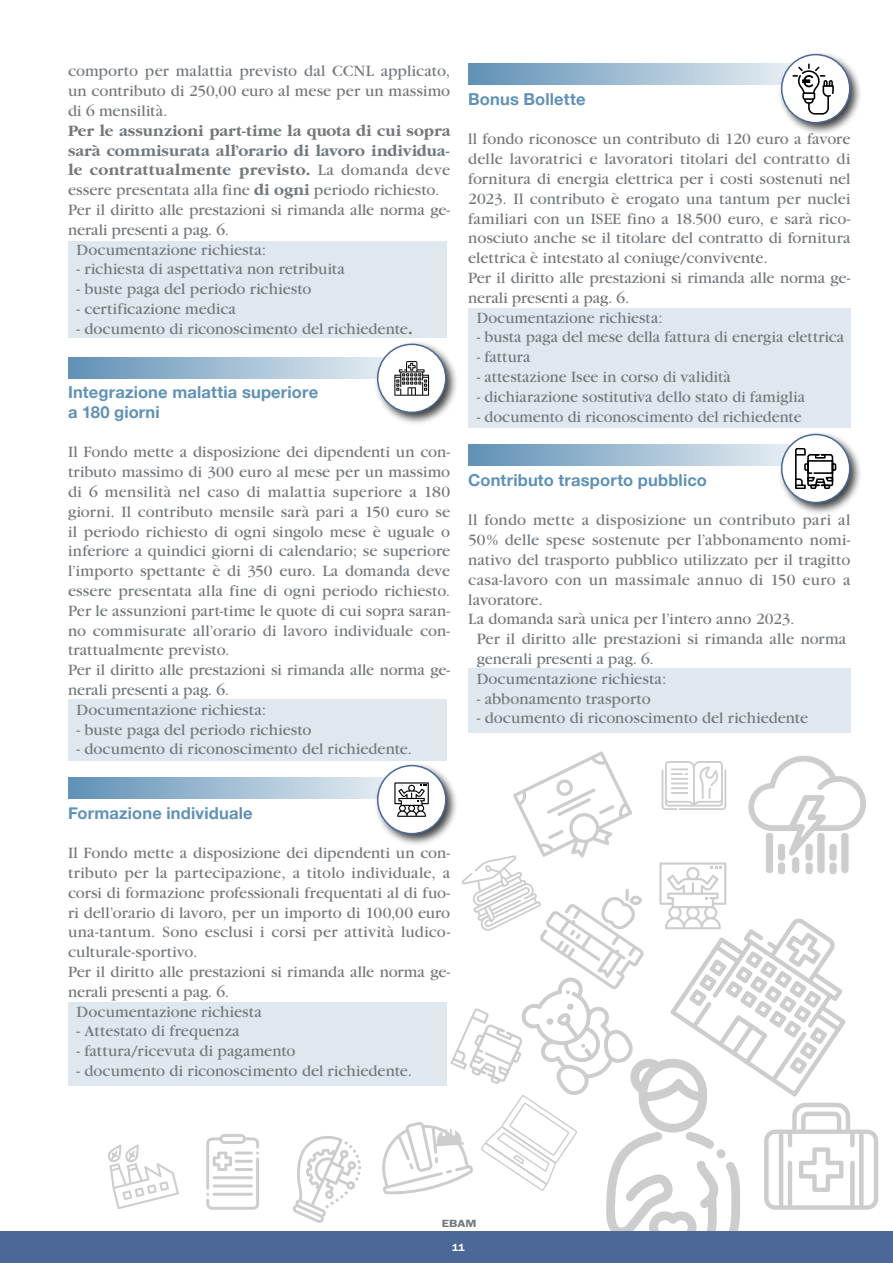
<style>
.page{position:relative;width:893px;height:1263px;background:#fff}
.page>*{position:absolute;margin:0;border:0;box-sizing:border-box;transform-origin:0 0}
.t1{font:16.5px/19.8px "Garamond";letter-spacing:.005em;color:#72797e;text-align:justify}
.t2{font:700 16.5px "Garamond";letter-spacing:.01em;color:#72797e}
.t3{font:700 16.5px/19.8px "Helvetica Neue";letter-spacing:.01em;color:#6091b6}
.t4{font:600 10.5px "Franklin Gothic";color:#72797e;scale:1.2 1}
.t5{font:600 10.5px "Franklin Gothic";color:#fff}
.s1{font-weight:400}
.s2{font-weight:700}
</style>
<div class="page">
<div style="left:468px;top:309px;width:382px;height:119px;background:#dfe7ef"></div>
<div style="left:468px;top:669px;width:382px;height:64px;background:#dfe7ef"></div>
<div style="left:68px;top:1003px;width:378px;height:83px;background:#dfe7ef"></div>
<div style="left:68px;top:699px;width:378px;height:61px;background:#dfe7ef"></div>
<div style="left:68px;top:241px;width:378px;height:96px;background:#dfe7ef"></div>
<svg style="left:68px;top:357px;width:305px;height:21px;background:#9ebcd2"></svg>
<svg style="left:68px;top:777px;width:305px;height:22px;background:#9ebcd2"></svg>
<svg style="left:468px;top:64px;width:309px;height:21px;background:#9fbcd2"></svg>
<svg style="left:468px;top:445px;width:309px;height:21px;background:#9fbcd2"></svg>
<div style="left:373px;top:761px;width:86px;height:85px;background:#000;opacity:.75"></div>
<div style="left:373px;top:340px;width:86px;height:85px;background:#000;opacity:.75"></div>
<div style="left:378px;top:344px;width:68px;height:68px;background:#fff;border-radius:50%"></div>
<div style="left:377px;top:344px;width:69px;height:69px;border:2px solid #4b6899;border-radius:50%"></div>
<svg style="left:394px;top:361px;width:35px;height:35px"></svg>
<svg style="left:293px;top:1136px;width:68px;height:87px"></svg>
<svg style="left:108px;top:1144px;width:71px;height:65px"></svg>
<svg style="left:206px;top:1134px;width:53px;height:76px"></svg>
<div style="left:777px;top:430px;width:86px;height:85px;background:#000;opacity:.75"></div>
<div style="left:782px;top:434px;width:68px;height:68px;background:#fff;border-radius:50%"></div>
<div style="left:781px;top:434px;width:69px;height:69px;border:2px solid #4b6899;border-radius:50%"></div>
<svg style="left:795px;top:448px;width:41px;height:41px"></svg>
<svg style="left:378px;top:751px;width:500px;height:480px"></svg>
<div style="left:777px;top:50px;width:86px;height:85px;background:#000;opacity:.75"></div>
<div style="left:782px;top:55px;width:68px;height:68px;background:#fff;border-radius:50%"></div>
<div style="left:781px;top:54px;width:69px;height:69px;border:2px solid #4b6899;border-radius:50%"></div>
<svg style="left:792px;top:63px;width:42px;height:52px"></svg>
<div style="left:0;top:1231px;width:893px;height:32px;background:#4b6899"></div>
<p class="t1" style="left:68px;top:62px;width:384px">comporto per malattia previsto dal CCNL applicato, un contributo di 250,00 euro al mese per un massimo di 6 mensilità.</p>
<p class="t2" style="left:68px;top:122px;width:384px">Per le assunzioni part-time la quota di cui sopra</p>
<p class="t2" style="left:68px;top:142px;width:384px">sarà commisurata all’orario di lavoro individua-</p>
<p class="t2" style="left:68px;top:161px;width:384px">le contrattualmente previsto. <span class="s1">La domanda deve</span></p>
<p class="t1" style="left:68px;top:180px;width:373px">essere presentata alla fine <span class="s2">di ogni</span> periodo richiesto.</p>
<p class="t1" style="left:68px;top:200px;width:384px">Per il diritto alle prestazioni si rimanda alle norma ge-</p>
<p class="t1" style="left:68px;top:220px;width:163px">nerali presenti a pag. 6.</p>
<p class="t1" style="left:77px;top:240px;width:191px">Documentazione richiesta:</p>
<p class="t1" style="left:77px;top:260px;width:270px">- richiesta di aspettativa non retribuita</p>
<p class="t1" style="left:77px;top:279px;width:237px">- buste paga del periodo richiesto</p>
<p class="t1" style="left:77px;top:299px;width:161px">- certificazione medica</p>
<p class="t1" style="left:77px;top:319px;width:338px">- documento di riconoscimento del richiedente<span class="s2">.</span></p>
<p class="t3" style="left:68px;top:381px;width:252px">Integrazione malattia superiore a 180 giorni</p>
<p class="t1" style="left:68px;top:443px;width:384px">Il Fondo mette a disposizione dei dipendenti un con-</p>
<p class="t1" style="left:68px;top:462px;width:384px">tributo massimo di 300 euro al mese per un massimo</p>
<p class="t1" style="left:68px;top:482px;width:384px">di 6 mensilità nel caso di malattia superiore a 180</p>
<p class="t1" style="left:68px;top:502px;width:384px">giorni. Il contributo mensile sarà pari a 150 euro se</p>
<p class="t1" style="left:68px;top:522px;width:384px">il periodo richiesto di ogni singolo mese è uguale o</p>
<p class="t1" style="left:68px;top:542px;width:384px">inferiore a quindici giorni di calendario; se superiore</p>
<p class="t1" style="left:68px;top:561px;width:384px">l’importo spettante è di 350 euro. La domanda deve</p>
<p class="t1" style="left:68px;top:581px;width:384px">essere presentata alla fine di ogni periodo richiesto.</p>
<p class="t1" style="left:68px;top:601px;width:384px">Per le assunzioni part-time le quote di cui sopra saran-</p>
<p class="t1" style="left:68px;top:621px;width:384px">no commisurate all’orario di lavoro individuale con-</p>
<p class="t1" style="left:68px;top:641px;width:163px">trattualmente previsto.</p>
<p class="t1" style="left:68px;top:660px;width:384px">Per il diritto alle prestazioni si rimanda alle norma ge-</p>
<p class="t1" style="left:68px;top:680px;width:163px">nerali presenti a pag. 6.</p>
<p class="t1" style="left:77px;top:700px;width:191px">Documentazione richiesta:</p>
<p class="t1" style="left:77px;top:720px;width:237px">- buste paga del periodo richiesto</p>
<p class="t1" style="left:77px;top:740px;width:337px">- documento di riconoscimento del richiedente.</p>
<p class="t3" style="left:468px;top:88px;width:119px">Bonus Bollette</p>
<p class="t1" style="left:468px;top:130px;width:384px">ll fondo riconosce un contributo di 120 euro a favore</p>
<p class="t1" style="left:468px;top:149px;width:384px">delle lavoratrici e lavoratori titolari del contratto di</p>
<p class="t1" style="left:468px;top:169px;width:384px">fornitura di energia elettrica per i costi sostenuti nel</p>
<p class="t1" style="left:468px;top:189px;width:384px">2023. Il contributo è erogato una tantum per nuclei</p>
<p class="t1" style="left:468px;top:209px;width:384px">familiari con un ISEE fino a 18.500 euro, e sarà rico-</p>
<p class="t1" style="left:468px;top:229px;width:384px">nosciuto anche se il titolare del contratto di fornitura</p>
<p class="t1" style="left:468px;top:248px;width:301px">elettrica è intestato al coniuge/convivente.</p>
<p class="t1" style="left:468px;top:268px;width:384px">Per il diritto alle prestazioni si rimanda alle norma ge-</p>
<p class="t1" style="left:468px;top:288px;width:163px">nerali presenti a pag. 6.</p>
<p class="t1" style="left:477px;top:308px;width:187px">Documentazione richiesta:</p>
<p class="t1" style="left:477px;top:328px;width:369px">- busta paga del mese della fattura di energia elettrica</p>
<p class="t1" style="left:477px;top:347px;width:55px">- fattura</p>
<p class="t1" style="left:477px;top:367px;width:255px">- attestazione Isee in corso di validità</p>
<p class="t1" style="left:477px;top:387px;width:330px">- dichiarazione sostitutiva dello stato di famiglia</p>
<p class="t1" style="left:477px;top:407px;width:326px">- documento di riconoscimento del richiedente</p>
<p class="t3" style="left:468px;top:469px;width:240px">Contributo trasporto pubblico</p>
<p class="t1" style="left:468px;top:511px;width:384px">ll fondo mette a disposizione un contributo pari al</p>
<p class="t1" style="left:468px;top:530px;width:384px">50% delle spese sostenute per l’abbonamento nomi-</p>
<p class="t1" style="left:468px;top:550px;width:384px">nativo del trasporto pubblico utilizzato per il tragitto</p>
<p class="t1" style="left:468px;top:570px;width:384px">casa-lavoro con un massimale annuo di 150 euro a</p>
<p class="t1" style="left:468px;top:590px;width:76px">lavoratore.</p>
<p class="t1" style="left:468px;top:610px;width:328px">La domanda sarà unica per l’intero anno 2023.</p>
<p class="t1" style="left:477px;top:629px;width:371px">Per il diritto alle prestazioni si rimanda alle norma</p>
<p class="t1" style="left:477px;top:649px;width:179px">generali presenti a pag. 6.</p>
<p class="t1" style="left:477px;top:669px;width:191px">Documentazione richiesta:</p>
<p class="t1" style="left:477px;top:689px;width:176px">- abbonamento trasporto</p>
<p class="t1" style="left:477px;top:709px;width:333px">- documento di riconoscimento del richiedente</p>
<p class="t3" style="left:68px;top:802px;width:186px">Formazione individuale</p>
<p class="t1" style="left:68px;top:843px;width:384px">Il Fondo mette a disposizione dei dipendenti un con-</p>
<p class="t1" style="left:68px;top:863px;width:384px">tributo per la partecipazione, a titolo individuale, a</p>
<p class="t1" style="left:68px;top:883px;width:384px">corsi di formazione professionali frequentati al di fuo-</p>
<p class="t1" style="left:68px;top:903px;width:384px">ri dell’orario di lavoro, per un importo di 100,00 euro</p>
<p class="t1" style="left:68px;top:922px;width:384px">una-tantum. Sono esclusi i corsi per attività ludico-</p>
<p class="t1" style="left:68px;top:942px;width:131px">culturale-sportivo.</p>
<p class="t1" style="left:68px;top:962px;width:384px">Per il diritto alle prestazioni si rimanda alle norma ge-</p>
<p class="t1" style="left:68px;top:982px;width:163px">nerali presenti a pag. 6.</p>
<p class="t1" style="left:77px;top:1002px;width:187px">Documentazione richiesta</p>
<p class="t1" style="left:77px;top:1021px;width:164px">- Attestato di frequenza</p>
<p class="t1" style="left:77px;top:1041px;width:221px">- fattura/ricevuta di pagamento</p>
<p class="t1" style="left:77px;top:1061px;width:337px">- documento di riconoscimento del richiedente.</p>
<p class="t4" style="left:442px;top:1217px;width:30px">EBAM</p>
<p class="t5" style="left:452px;top:1241px;width:14px">11</p>
</div>
